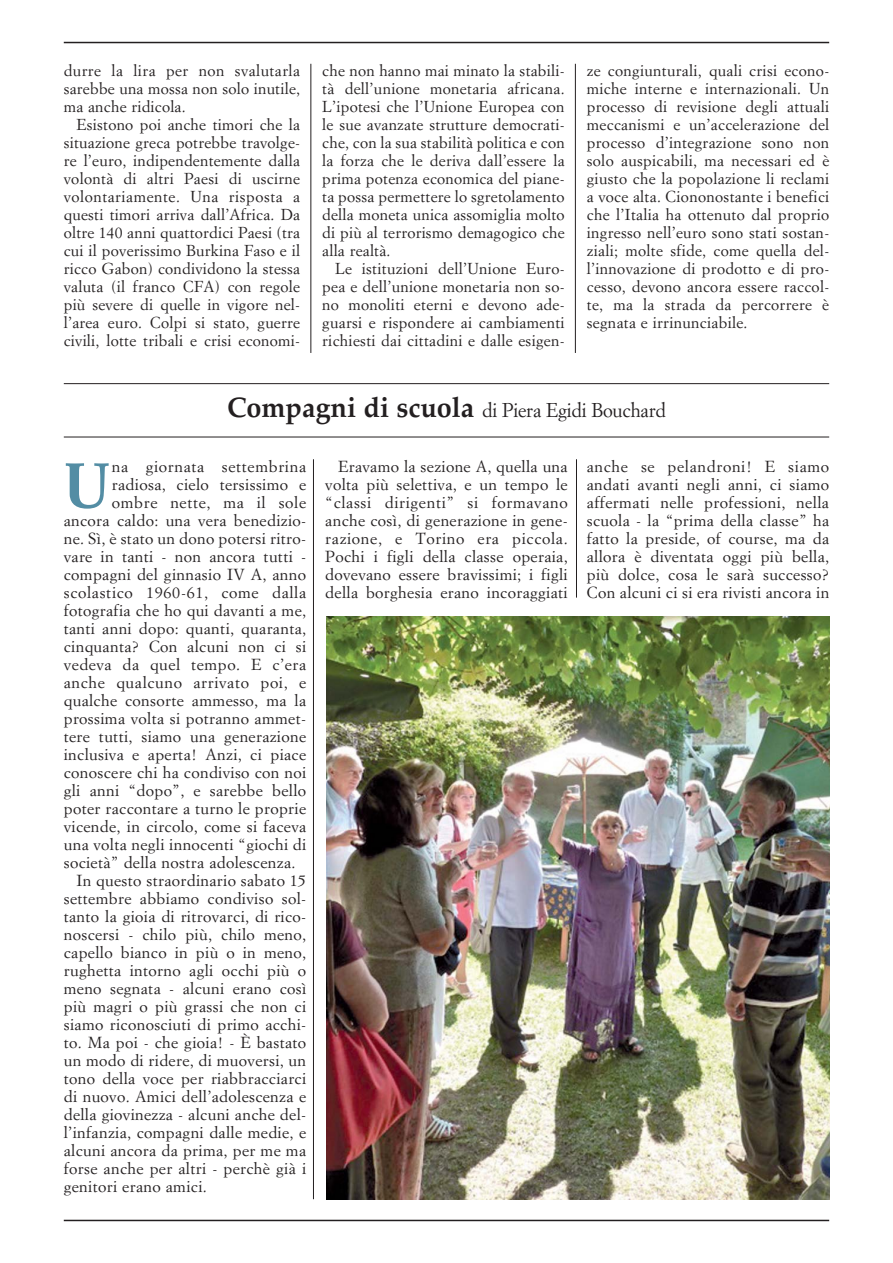
<style>
.page{position:relative;width:893px;height:1263px;background:#fff}
.page>*{position:absolute;margin:0;border:0;box-sizing:border-box;transform-origin:0 0}
.t1{font:700 61.95px "Simoncini Garamond";color:#538da4}
.t2{font:19.65px "Simoncini Garamond";letter-spacing:-.01em;color:#231f20;scale:.95 1}
.t3{font:15.75px/18px "Simoncini Garamond";letter-spacing:.02em;color:#231f20;text-align:justify}
.t4{font:15.75px "Simoncini Garamond";letter-spacing:.04em;color:#231f20}
.t5{font:15.6px/18px "Simoncini Garamond";letter-spacing:.015em;color:#231f20;text-align:justify}
.s1{font-family:"Palatino";font-weight:700;font-size:28.35px}
</style>
<div class="page">
<hr style="left:64px;top:42px;width:765px;height:1px;background:#231f20">
<hr style="left:64px;top:1220px;width:765px;height:1px;background:#231f20">
<hr style="left:310px;top:64px;width:1px;height:289px;background:#231f20">
<hr style="left:575px;top:64px;width:1px;height:289px;background:#231f20">
<hr style="left:313px;top:459px;width:1px;height:740px;background:#231f20">
<hr style="left:576px;top:459px;width:1px;height:139px;background:#231f20">
<hr style="left:64px;top:383px;width:765px;height:1px;background:#231f20">
<hr style="left:64px;top:437px;width:765px;height:1px;background:#231f20">
<img style="left:327px;top:617px;width:502px;height:582px">
<p class="t5" style="left:64px;top:63px;width:238px">durre la lira per non svalutarla sarebbe una mossa non solo inutile, ma anche ridicola.</p>
<p class="t5" style="left:64px;top:117px;width:238px;text-indent:13px">Esistono poi anche timori che la situazione greca potrebbe travolge&shy;re l’euro, indipendentemente dalla volontà di altri Paesi di uscirne volontariamente. Una risposta a questi timori arriva dall’Africa. Da oltre 140 anni quattordici Paesi (tra cui il poverissimo Burkina Faso e il ricco Gabon) condividono la stessa valuta (il franco CFA) con regole più severe di quelle in vigore nel&shy;l’area euro. Colpi si stato, guerre civili, lotte tribali e crisi economi-</p>
<p class="t5" style="left:322px;top:63px;width:244px">che non hanno mai minato la stabili&shy;tà dell’unione monetaria africana.<br>L’ipotesi che l’Unione Europea con le sue avanzate strutture democrati&shy;che, con la sua stabilità politica e con la forza che le deriva dall’essere la prima potenza economica del piane&shy;ta possa permettere lo sgretolamento della moneta unica assomiglia molto di più al terrorismo demagogico che alla realtà.</p>
<p class="t5" style="left:322px;top:261px;width:244px;text-indent:13px">Le istituzioni dell’Unione Euro&shy;pea e dell’unione monetaria non so&shy;no monoliti eterni e devono ade&shy;guarsi e rispondere ai cambiamenti richiesti dai cittadini e dalle esigen-</p>
<p class="t5" style="left:587px;top:63px;width:244px">ze congiunturali, quali crisi econo&shy;miche interne e internazionali. Un processo di revisione degli attuali meccanismi e un’accelerazione del processo d’integrazione sono non solo auspicabili, ma necessari ed è giusto che la popolazione li reclami a voce alta. Ciononostante i benefici che l’Italia ha ottenuto dal proprio ingresso nell’euro sono stati sostan&shy;ziali; molte sfide, come quella del&shy;l’innovazione di prodotto e di pro&shy;cesso, devono ancora essere raccol&shy;te, ma la strada da percorrere è segnata e irrinunciabile.</p>
<p class="t2" style="left:227px;top:402px;width:463px"><span class="s1">Compagni di scuola</span> di Piera Egidi Bouchard</p>
<h1 class="t1" style="left:64px;top:456px;width:48px">U</h1>
<p class="t4" style="left:112px;top:459px;width:196px">na giornata settembrina</p>
<p class="t3" style="left:112px;top:476px;width:196px">radiosa, cielo tersissimo e</p>
<p class="t4" style="left:112px;top:495px;width:196px">ombre nette, ma il sole</p>
<p class="t3" style="left:64px;top:512px;width:244px">ancora caldo: una vera benedizio-</p>
<p class="t3" style="left:64px;top:530px;width:244px">ne. Sì, è stato un dono potersi ritro-</p>
<p class="t3" style="left:64px;top:548px;width:244px">vare in tanti - non ancora tutti -</p>
<p class="t3" style="left:64px;top:566px;width:244px">compagni del ginnasio IV A, anno</p>
<p class="t4" style="left:64px;top:585px;width:244px">scolastico 1960-61, come dalla</p>
<p class="t3" style="left:64px;top:602px;width:244px">fotografia che ho qui davanti a me,</p>
<p class="t3" style="left:64px;top:620px;width:244px">tanti anni dopo: quanti, quaranta,</p>
<p class="t3" style="left:64px;top:638px;width:244px">cinquanta? Con alcuni non ci si</p>
<p class="t3" style="left:64px;top:656px;width:244px">vedeva da quel tempo. E c’era</p>
<p class="t4" style="left:64px;top:675px;width:244px">anche qualcuno arrivato poi, e</p>
<p class="t3" style="left:64px;top:692px;width:244px">qualche consorte ammesso, ma la</p>
<p class="t3" style="left:64px;top:710px;width:244px">prossima volta si potranno ammet-</p>
<p class="t3" style="left:64px;top:728px;width:244px">tere tutti, siamo una generazione</p>
<p class="t3" style="left:64px;top:746px;width:244px">inclusiva e aperta! Anzi, ci piace</p>
<p class="t3" style="left:64px;top:764px;width:244px">conoscere chi ha condiviso con noi</p>
<p class="t3" style="left:64px;top:782px;width:244px">gli anni “dopo”, e sarebbe bello</p>
<p class="t3" style="left:64px;top:800px;width:244px">poter raccontare a turno le proprie</p>
<p class="t3" style="left:64px;top:818px;width:244px">vicende, in circolo, come si faceva</p>
<p class="t3" style="left:64px;top:836px;width:244px">una volta negli innocenti “giochi di</p>
<p class="t3" style="left:64px;top:854px;width:233px">società” della nostra adolescenza.</p>
<p class="t3" style="left:77px;top:872px;width:231px">In questo straordinario sabato 15</p>
<p class="t3" style="left:64px;top:890px;width:244px">settembre abbiamo condiviso sol-</p>
<p class="t3" style="left:64px;top:908px;width:244px">tanto la gioia di ritrovarci, di rico-</p>
<p class="t3" style="left:64px;top:926px;width:244px">noscersi - chilo più, chilo meno,</p>
<p class="t3" style="left:64px;top:944px;width:244px">capello bianco in più o in meno,</p>
<p class="t3" style="left:64px;top:962px;width:244px">rughetta intorno agli occhi più o</p>
<p class="t3" style="left:64px;top:980px;width:244px">meno segnata - alcuni erano così</p>
<p class="t3" style="left:64px;top:998px;width:244px">più magri o più grassi che non ci</p>
<p class="t3" style="left:64px;top:1016px;width:244px">siamo riconosciuti di primo acchi-</p>
<p class="t3" style="left:64px;top:1034px;width:244px">to. Ma poi - che gioia! - È bastato</p>
<p class="t3" style="left:64px;top:1052px;width:244px">un modo di ridere, di muoversi, un</p>
<p class="t3" style="left:64px;top:1070px;width:244px">tono della voce per riabbracciarci</p>
<p class="t3" style="left:64px;top:1088px;width:244px">di nuovo. Amici dell’adolescenza e</p>
<p class="t3" style="left:64px;top:1106px;width:244px">della giovinezza - alcuni anche del-</p>
<p class="t3" style="left:64px;top:1124px;width:244px">l’infanzia, compagni dalle medie, e</p>
<p class="t3" style="left:64px;top:1142px;width:244px">alcuni ancora da prima, per me ma</p>
<p class="t3" style="left:64px;top:1160px;width:244px">forse anche per altri - perchè già i</p>
<p class="t3" style="left:64px;top:1178px;width:145px">genitori erano amici.</p>
<p class="t3" style="left:325px;top:458px;width:244px;text-indent:13px">Eravamo la sezione A, quella una volta più selettiva, e un tempo le “classi dirigenti” si formavano anche così, di generazione in gene&shy;razione, e Torino era piccola.<br>Pochi i figli della classe operaia, dovevano essere bravissimi; i figli della borghesia erano incoraggiati</p>
<p class="t3" style="left:587px;top:458px;width:244px">anche se pelandroni! E siamo andati avanti negli anni, ci siamo affermati nelle professioni, nella scuola - la “prima della classe” ha fatto la preside, of course, ma da allora è diventata oggi più bella, più dolce, cosa le sarà successo?<br>Con alcuni ci si era rivisti ancora in</p>
</div>
